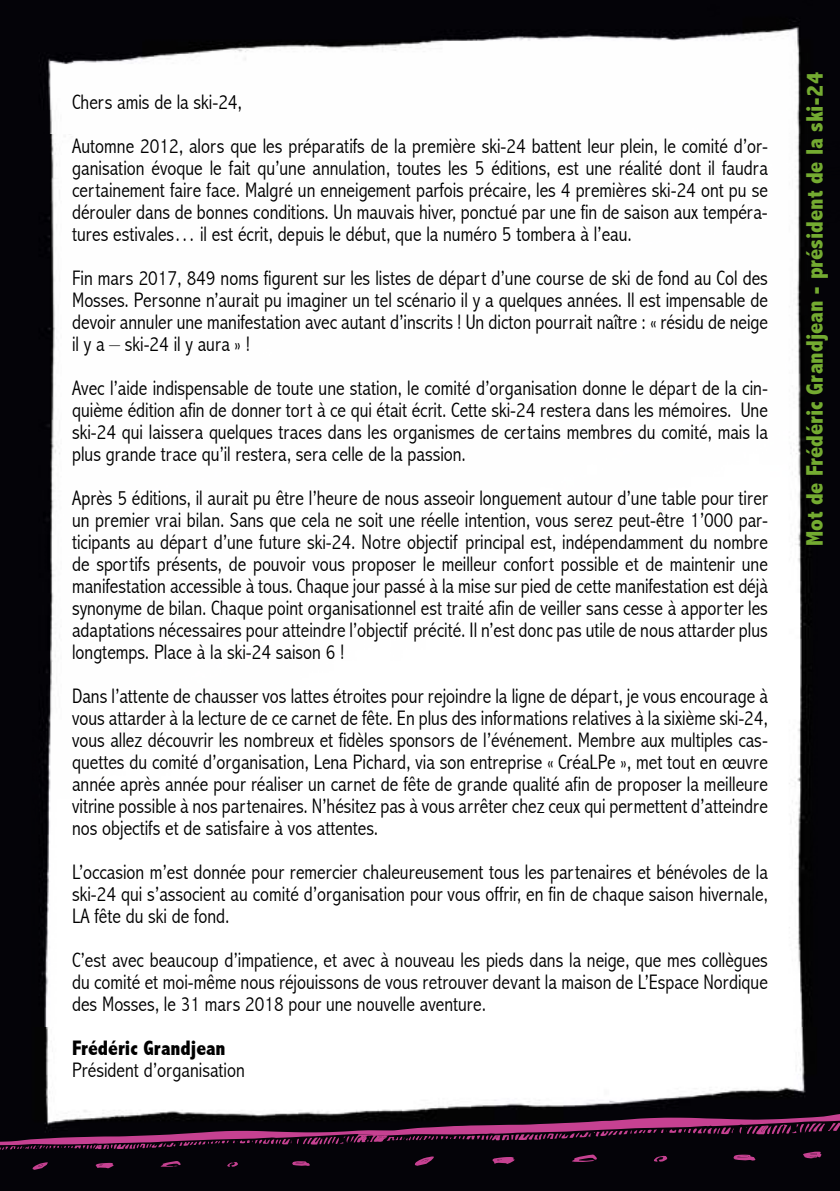
<style>
.page{position:relative;width:840px;height:1191px;background:#fff}
.page>*{position:absolute;margin:0;border:0;box-sizing:border-box;transform-origin:0 0}
.t1{font:800 condensed 24px "Abadi";color:#74ab31}
.t2{font:300 condensed 21px/22px "Abadi";color:#000;text-align:justify}
.t3{font:800 condensed 21px "Abadi";color:#000}
</style>
<div class="page">
<img style="left:0;top:1026px;width:839px;height:165px">
<img style="left:0;top:133px;width:839px;height:893px">
<img style="left:0;top:0;width:839px;height:133px">
<svg style="left:0;top:1112px;width:839px;height:57px;background:#291223"></svg>
<p class="t2" style="left:72px;top:80px;width:697px;line-height:44px">Chers amis de la ski-24,<br>Automne 2012, alors que les préparatifs de la première ski-24 battent leur plein, le comité d’or-</p>
<p class="t2" style="left:72px;top:157px;width:697px">ganisation évoque le fait qu’une annulation, toutes les 5 éditions, est une réalité dont il faudra certainement faire face. Malgré un enneigement parfois précaire, les 4 premières ski-24 ont pu se dérouler dans de bonnes conditions. Un mauvais hiver, ponctué par une fin de saison aux tempéra&shy;tures estivales… il est écrit, depuis le début, que la numéro 5 tombera à l’eau.</p>
<p class="t2" style="left:72px;top:267px;width:697px">Fin mars 2017, 849 noms figurent sur les listes de départ d’une course de ski de fond au Col des Mosses. Personne n’aurait pu imaginer un tel scénario il y a quelques années. Il est impensable de devoir annuler une manifestation avec autant d’inscrits ! Un dicton pourrait naître : « résidu de neige il y a – ski-24 il y aura » !</p>
<p class="t2" style="left:72px;top:377px;width:697px">Avec l’aide indispensable de toute une station, le comité d’organisation donne le départ de la cin&shy;quième édition afin de donner tort à ce qui était écrit. Cette ski-24 restera dans les mémoires. Une ski-24 qui laissera quelques traces dans les organismes de certains membres du comité, mais la plus grande trace qu’il restera, sera celle de la passion.</p>
<p class="t2" style="left:72px;top:487px;width:697px">Après 5 éditions, il aurait pu être l’heure de nous asseoir longuement autour d’une table pour tirer un premier vrai bilan. Sans que cela ne soit une réelle intention, vous serez peut-être 1’000 par&shy;ticipants au départ d’une future ski-24. Notre objectif principal est, indépendamment du nombre de sportifs présents, de pouvoir vous proposer le meilleur confort possible et de maintenir une manifestation accessible à tous. Chaque jour passé à la mise sur pied de cette manifestation est déjà synonyme de bilan. Chaque point organisationnel est traité afin de veiller sans cesse à apporter les adaptations nécessaires pour atteindre l’objectif précité. Il n’est donc pas utile de nous attarder plus longtemps. Place à la ski-24 saison 6 !</p>
<p class="t2" style="left:72px;top:685px;width:697px">Dans l’attente de chausser vos lattes étroites pour rejoindre la ligne de départ, je vous encourage à vous attarder à la lecture de ce carnet de fête. En plus des informations relatives à la sixième ski-24, vous allez découvrir les nombreux et fidèles sponsors de l’événement. Membre aux multiples cas&shy;quettes du comité d’organisation, Lena Pichard, via son entreprise « CréaLPe », met tout en œuvre année après année pour réaliser un carnet de fête de grande qualité afin de proposer la meilleure vitrine possible à nos partenaires. N’hésitez pas à vous arrêter chez ceux qui permettent d’atteindre nos objectifs et de satisfaire à vos attentes.</p>
<p class="t2" style="left:72px;top:861px;width:697px">L’occasion m’est donnée pour remercier chaleureusement tous les partenaires et bénévoles de la ski-24 qui s’associent au comité d’organisation pour vous offrir, en fin de chaque saison hivernale, LA fête du ski de fond.</p>
<p class="t2" style="left:72px;top:949px;width:697px">C’est avec beaucoup d’impatience, et avec à nouveau les pieds dans la neige, que mes collègues du comité et moi-même nous réjouissons de vous retrouver devant la maison de L’Espace Nordique des Mosses, le 31 mars 2018 pour une nouvelle aventure.</p>
<p class="t3" style="left:72px;top:1036px;width:155px">Frédéric Grandjean</p>
<p class="t2" style="left:72px;top:1059px;width:174px">Président d’organisation</p>
<p class="t1" style="left:800px;top:546px;width:475px;rotate:-90deg">Mot de Frédéric Grandjean - président de la ski-24</p>
</div>
